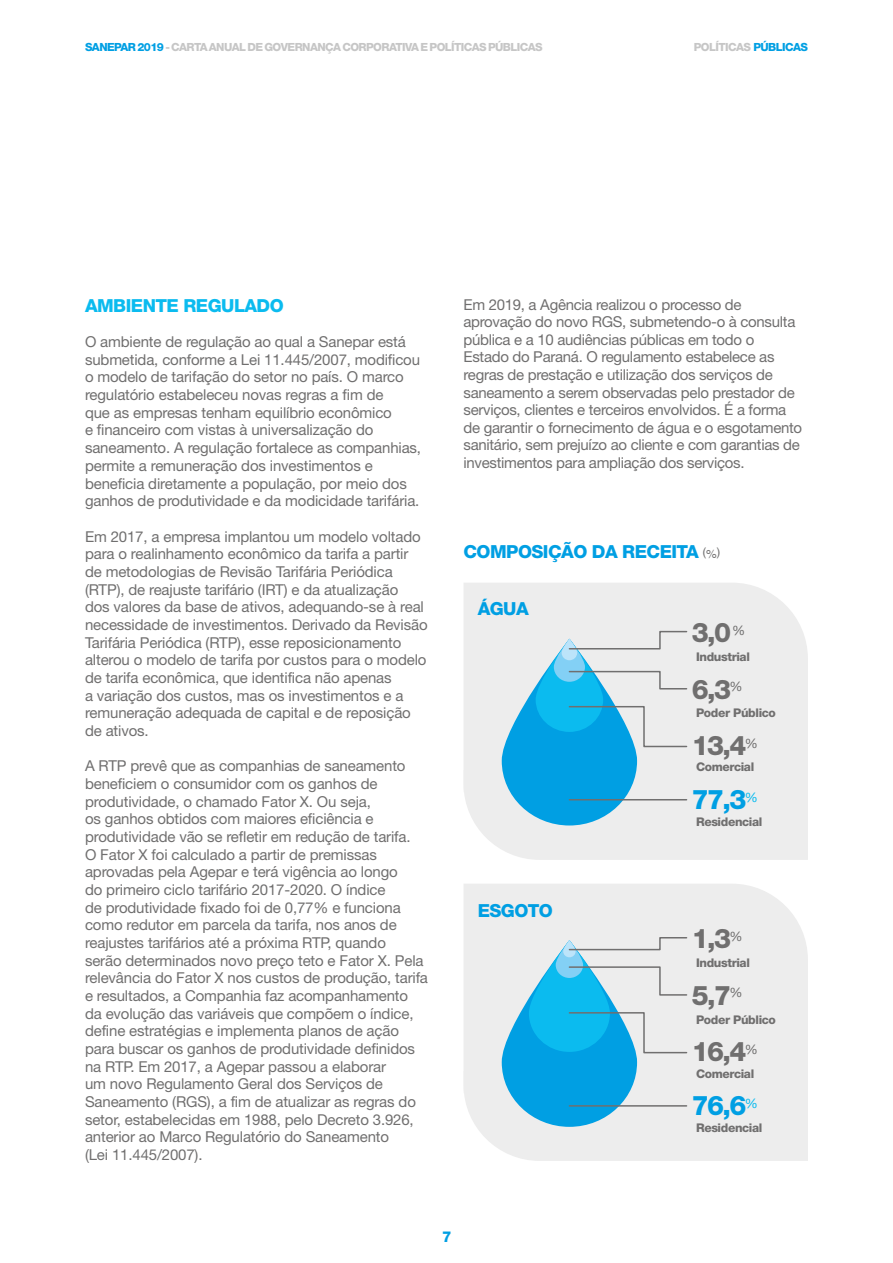
<style>
.page{position:relative;width:893px;height:1263px;background:#fff}
.page>*{position:absolute;margin:0;border:0;box-sizing:border-box;transform-origin:0 0}
.t1{font:800 27px "Helvetica Neue";color:#706f6f}
.t2{font:800 27px "Helvetica Neue";color:#009fe3}
.t3{font:800 18px "Helvetica Neue";letter-spacing:-.03em;color:#009fe3}
.t4{font:800 18px "Helvetica Neue";letter-spacing:-.03em;color:#0bbbef}
.t5{font:15px/17.7px "Helvetica Neue";letter-spacing:-.01em;color:#706f6f}
.t6{font:800 15px "Helvetica Neue";color:#009fe3}
.t7{font:800 12px "Helvetica Neue";letter-spacing:-.03em;color:#706f6f}
.t8{font:800 11.25px "Helvetica Neue";letter-spacing:-.05em;color:#c6c6c6}
.s1{color:#009fe3}
.s2{font-family:"Helvetica";font-weight:400;font-size:12px;color:#706f6f}
</style>
<div class="page">
<div style="left:463px;top:884px;width:345px;height:277px;background:#ededed"></div>
<div style="left:463px;top:583px;width:345px;height:277px;background:#ededed"></div>
<svg style="left:502px;top:639px;width:135px;height:186px;background:#30aee4"></svg>
<svg style="left:536px;top:639px;width:67px;height:93px;background:#41c6ee"></svg>
<svg style="left:554px;top:639px;width:31px;height:43px"></svg>
<div style="left:562px;top:639px;width:15px;height:21px;background:#bce4fa;border-radius:8px"></div>
<svg style="left:568px;top:705px;width:120px;height:43px;background:#79c6e4"></svg>
<svg style="left:568px;top:670px;width:120px;height:20px;background:#b1d6e2"></svg>
<svg style="left:568px;top:630px;width:120px;height:20px;background:#e0e1e2"></svg>
<hr style="left:569px;top:799px;width:118px;height:1px;background:#706f6f">
<svg style="left:502px;top:940px;width:135px;height:187px;background:#2eaee4"></svg>
<svg style="left:529px;top:940px;width:81px;height:112px;background:#3fc5ee"></svg>
<svg style="left:556px;top:940px;width:27px;height:38px"></svg>
<svg style="left:563px;top:940px;width:13px;height:17px"></svg>
<svg style="left:568px;top:1011px;width:120px;height:43px;background:#76c8e5"></svg>
<svg style="left:568px;top:965px;width:120px;height:31px;background:#b2d9e6"></svg>
<svg style="left:568px;top:936px;width:120px;height:15px;background:#dddedf"></svg>
<hr style="left:569px;top:1105px;width:118px;height:1px;background:#706f6f">
<p class="t8" style="left:85px;top:40px;width:459px"><span class="s1">SANEPAR 2019</span> - CARTA ANUAL DE GOVERNANÇA CORPORATIVA E POLÍTICAS PÚBLICAS</p>
<p class="t8" style="left:694px;top:40px;width:116px">POLÍTICAS <span class="s1">PÚBLICAS</span></p>
<p class="t4" style="left:85px;top:295px;width:200px">AMBIENTE REGULADO</p>
<p class="t5" style="left:85px;top:333px;width:338px">O ambiente de regulação ao qual a Sanepar está submetida, conforme a Lei 11.445/2007, modificou o modelo de tarifação do setor no país. O marco regulatório estabeleceu novas regras a fim de<br>que as empresas tenham equilíbrio econômico<br>e financeiro com vistas à universalização do saneamento. A regulação fortalece as companhias, permite a remuneração dos investimentos e beneficia diretamente a população, por meio dos ganhos de produtividade e da modicidade tarifária.</p>
<p class="t5" style="left:85px;top:527px;width:344px">Em 2017, a empresa implantou um modelo voltado para o realinhamento econômico da tarifa a partir de metodologias de Revisão Tarifária Periódica (RTP), de reajuste tarifário (IRT) e da atualização<br>dos valores da base de ativos, adequando-se à real necessidade de investimentos. Derivado da Revisão Tarifária Periódica (RTP), esse reposicionamento alterou o modelo de tarifa por custos para o modelo de tarifa econômica, que identifica não apenas<br>a variação dos custos, mas os investimentos e a remuneração adequada de capital e de reposição de ativos.</p>
<p class="t5" style="left:85px;top:757px;width:344px">A RTP prevê que as companhias de saneamento beneficiem o consumidor com os ganhos de produtividade, o chamado Fator X. Ou seja,<br>os ganhos obtidos com maiores eficiência e produtividade vão se refletir em redução de tarifa.<br>O Fator X foi calculado a partir de premissas aprovadas pela Agepar e terá vigência ao longo<br>do primeiro ciclo tarifário 2017-2020. O índice<br>de produtividade fixado foi de 0,77% e funciona como redutor em parcela da tarifa, nos anos de reajustes tarifários até a próxima RTP, quando<br>serão determinados novo preço teto e Fator X. Pela relevância do Fator X nos custos de produção, tarifa e resultados, a Companhia faz acompanhamento da evolução das variáveis que compõem o índice, define estratégias e implementa planos de ação para buscar os ganhos de produtividade definidos na RTP. Em 2017, a Agepar passou a elaborar<br>um novo Regulamento Geral dos Serviços de Saneamento (RGS), a fim de atualizar as regras do setor, estabelecidas em 1988, pelo Decreto 3.926, anterior ao Marco Regulatório do Saneamento<br>(Lei 11.445/2007).</p>
<p class="t5" style="left:463px;top:295px;width:340px">Em 2019, a Agência realizou o processo de aprovação do novo RGS, submetendo-o à consulta pública e a 10 audiências públicas em todo o Estado do Paraná. O regulamento estabelece as regras de prestação e utilização dos serviços de saneamento a serem observadas pelo prestador de serviços, clientes e terceiros envolvidos. É a forma de garantir o fornecimento de água e o esgotamento sanitário, sem prejuízo ao cliente e com garantias de investimentos para ampliação dos serviços.</p>
<p class="t3" style="left:463px;top:540px;width:258px">COMPOSIÇÃO DA RECEITA <span class="s2">(%)</span></p>
<p class="t3" style="left:478px;top:598px;width:53px">ÁGUA</p>
<p class="t3" style="left:478px;top:900px;width:77px">ESGOTO</p>
<h1 class="t1" style="left:692px;top:617px;width:55px">3,0<sup>%</sup></h1>
<p class="t7" style="left:696px;top:649px;width:55px">Industrial</p>
<h1 class="t1" style="left:692px;top:673px;width:52px">6,3<sup>%</sup></h1>
<p class="t7" style="left:696px;top:706px;width:81px">Poder Público</p>
<h1 class="t1" style="left:692px;top:729px;width:68px">13,4<sup>%</sup></h1>
<p class="t7" style="left:696px;top:760px;width:60px">Comercial</p>
<h1 class="t2" style="left:692px;top:784px;width:68px">77,3<sup>%</sup></h1>
<p class="t7" style="left:696px;top:814px;width:68px">Residencial</p>
<h1 class="t1" style="left:692px;top:923px;width:52px">1,3<sup>%</sup></h1>
<p class="t7" style="left:696px;top:956px;width:55px">Industrial</p>
<h1 class="t1" style="left:692px;top:979px;width:52px">5,7<sup>%</sup></h1>
<p class="t7" style="left:696px;top:1012px;width:81px">Poder Público</p>
<h1 class="t1" style="left:692px;top:1036px;width:68px">16,4<sup>%</sup></h1>
<p class="t7" style="left:696px;top:1066px;width:60px">Comercial</p>
<h1 class="t2" style="left:692px;top:1090px;width:68px">76,6<sup>%</sup></h1>
<p class="t7" style="left:696px;top:1120px;width:68px">Residencial</p>
<p class="t6" style="left:442px;top:1227px;width:11px">7</p>
</div>
